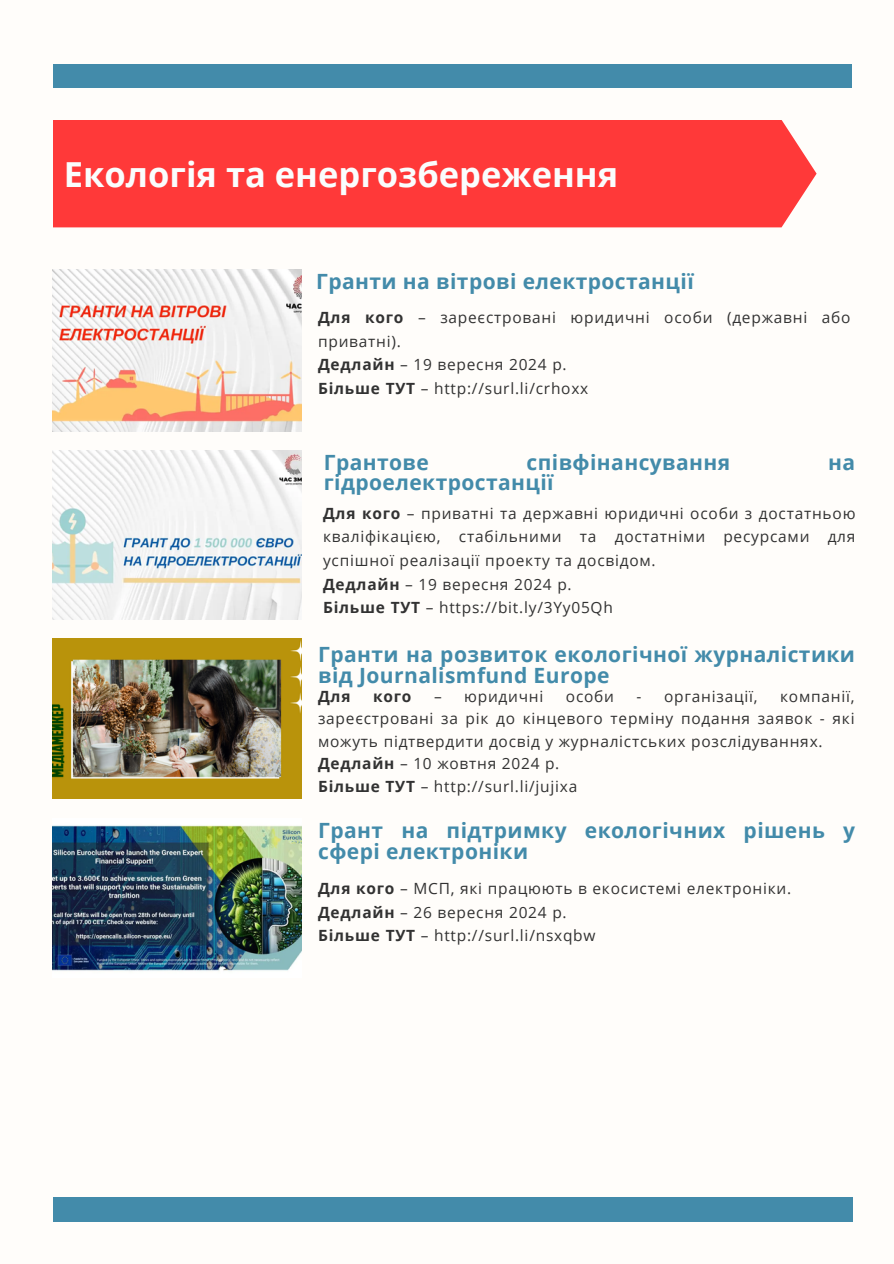
<style>
.page{position:relative;width:894px;height:1264px;background:#fff}
.page>*{position:absolute;margin:0;border:0;box-sizing:border-box;transform-origin:0 0}
.t1{font:700 34.5px "Open Sans";color:#fafdfd}
.t2{font:700 21px/21.3px "Open Sans";letter-spacing:.02em;color:#438baa}
.t3{font:15.45px/23.7px "Open Sans";letter-spacing:.05em;color:#323232;text-align:justify}
.t4{font:700 15.45px "Open Sans";letter-spacing:.05em;color:#323232}
.s1{font-weight:700}
</style>
<div class="page">
<div style="left:0;top:0;width:893px;height:1263px;background:#fffdfa"></div>
<img style="left:53px;top:270px;width:248px;height:162px">
<div style="left:53px;top:64px;width:797px;height:24px;background:#438baa"></div>
<div style="left:53px;top:1197px;width:799px;height:24px;background:#438baa"></div>
<div style="left:53px;top:120px;width:763px;height:107px;background:#ff3939"></div>
<img style="left:53px;top:638px;width:248px;height:160px">
<img style="left:53px;top:450px;width:248px;height:169px">
<img style="left:53px;top:825px;width:248px;height:146px">
<h1 class="t1" style="left:64px;top:150px;width:555px">Екологія та енергозбереження</h1>
<p class="t2" style="left:316px;top:270px;width:379px">Гранти на вітрові електростанції</p>
<h2 class="t3" style="left:318px;top:305px;width:534px"><span class="s1">Для кого</span> – зареєстровані юридичні особи (державні або приватні).</h2>
<p class="t3" style="left:318px;top:352px;width:250px"><span class="s1">Дедлайн</span> – 19 вересня 2024 р.</p>
<p class="t3" style="left:318px;top:376px;width:272px"><span class="s1">Більше ТУТ</span> – http://surl.li/crhoxx</p>
<p class="t2" style="left:324px;top:451px;width:106px">Грантове</p>
<p class="t2" style="left:526px;top:451px;width:205px">співфінансування</p>
<p class="t2" style="left:827px;top:451px;width:28px">на</p>
<p class="t2" style="left:324px;top:471px;width:231px">гідроелектростанції</p>
<h2 class="t3" style="left:323px;top:501px;width:534px"><span class="s1">Для кого</span> – приватні та державні юридичні особи з достатньою кваліфікацією, стабільними та достатніми ресурсами для успішної реалізації проекту та досвідом.</h2>
<p class="t3" style="left:323px;top:572px;width:250px"><span class="s1">Дедлайн</span> – 19 вересня 2024 р.</p>
<p class="t3" style="left:323px;top:595px;width:291px"><span class="s1">Більше ТУТ</span> – https://bit.ly/3Yy05Qh</p>
<h2 class="t2" style="left:318px;top:643px;width:538px">Гранти на розвиток екологічної журналістики від Journalismfund Europe</h2>
<p class="t4" style="left:318px;top:685px;width:34px">Для</p>
<p class="t4" style="left:373px;top:685px;width:40px">кого</p>
<p class="t3" style="left:434px;top:684px;width:111px">– юридичні</p>
<p class="t3" style="left:566px;top:684px;width:50px">особи</p>
<p class="t3" style="left:636px;top:684px;width:122px">- організації,</p>
<p class="t3" style="left:318px;top:684px;width:538px;line-height:22.5px;text-indent:462px">компанії, зареєстровані за рік до кінцевого терміну подання заявок - які можуть підтвердити досвід у журналістських розслідуваннях.</p>
<p class="t3" style="left:318px;top:751px;width:243px"><span class="s1">Дедлайн</span> – 10 жовтня 2024 р.</p>
<p class="t3" style="left:318px;top:774px;width:261px"><span class="s1">Більше ТУТ</span> – http://surl.li/jujixa</p>
<p class="t2" style="left:318px;top:819px;width:538px">Грант на підтримку екологічних рішень у сфері електроніки</p>
<h2 class="t3" style="left:318px;top:876px;width:474px"><span class="s1">Для кого</span> – МСП, які працюють в екосистемі електроніки.</h2>
<p class="t3" style="left:318px;top:900px;width:250px"><span class="s1">Дедлайн</span> – 26 вересня 2024 р.</p>
<p class="t3" style="left:318px;top:923px;width:279px"><span class="s1">Більше ТУТ</span> – http://surl.li/nsxqbw</p>
</div>
